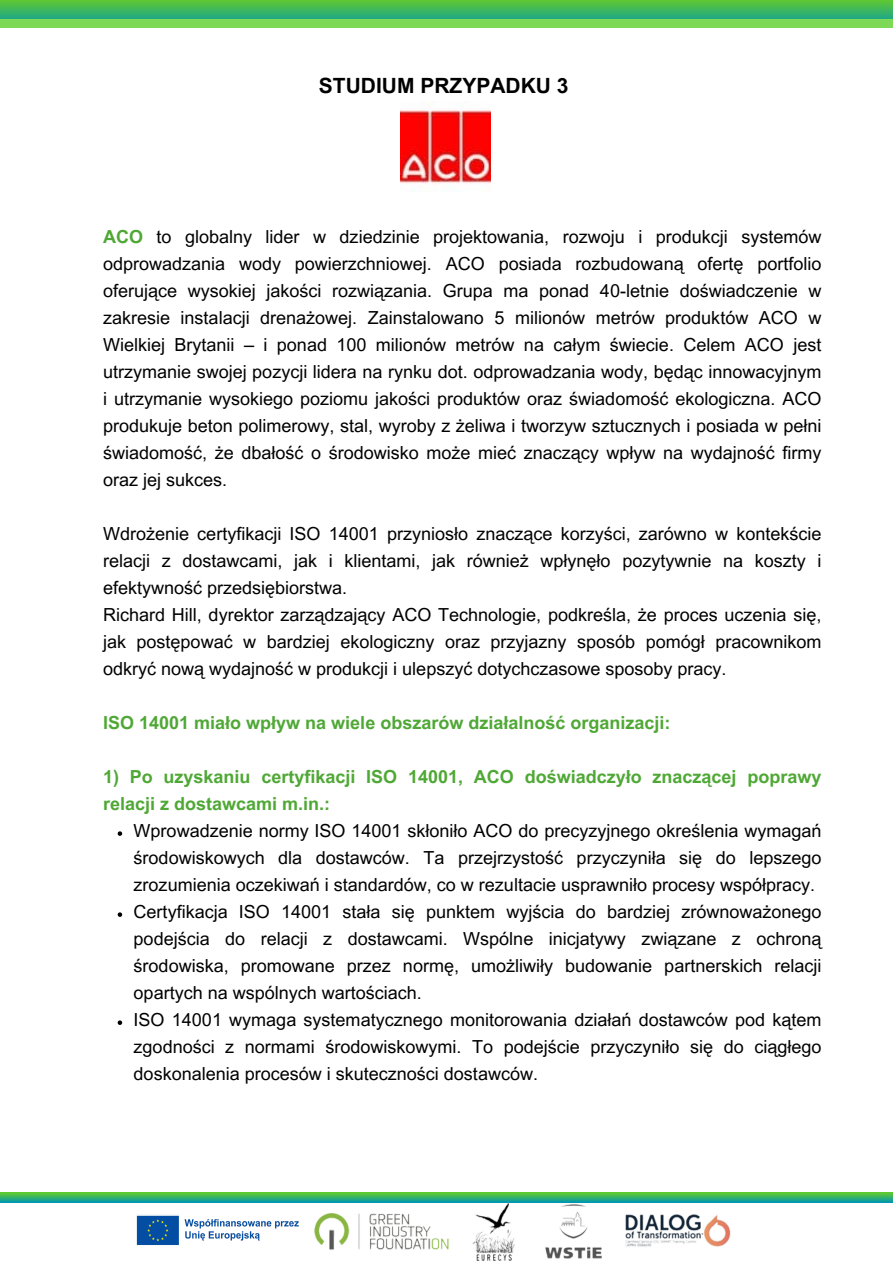
<style>
.page{position:relative;width:893px;height:1264px;background:#fff}
.page>*{position:absolute;margin:0;border:0;box-sizing:border-box;transform-origin:0 0}
.t1{font:700 21px "Arial MT Pro";color:#000}
.t2{font:18px/27px "Arial MT Pro";color:#000;text-align:justify}
.t3{font:700 18px/27px "Arial MT Pro";color:#4fa835}
.s1{font-weight:700;color:#4fa835}
</style>
<div class="page">
<svg style="left:0;top:0;width:892px;height:19px;background:#3fb75b"></svg>
<svg style="left:118px;top:831px;width:4px;height:4px"></svg>
<svg style="left:118px;top:912px;width:4px;height:4px"></svg>
<svg style="left:118px;top:1020px;width:4px;height:4px"></svg>
<svg style="left:0;top:1192px;width:892px;height:9px;background:#43ba54"></svg>
<div style="left:0;top:19px;width:892px;height:9px;background:#7ed957"></div>
<img style="left:311px;top:1197px;width:444px;height:64px">
<img style="left:136px;top:1215px;width:163px;height:30px">
<img style="left:400px;top:109px;width:90px;height:75px">
<p class="t1" style="left:319px;top:77px;width:251px">STUDIUM PRZYPADKU 3</p>
<h1 class="t2" style="left:103px;top:225px;width:719px"><span class="s1">ACO</span> to globalny lider w dziedzinie projektowania, rozwoju i produkcji systemów odprowadzania wody powierzchniowej. ACO posiada rozbudowaną ofertę portfolio oferujące wysokiej jakości rozwiązania. Grupa ma ponad 40-letnie doświadczenie w zakresie instalacji drenażowej. Zainstalowano 5 milionów metrów produktów ACO w Wielkiej Brytanii – i ponad 100 milionów metrów na całym świecie. Celem ACO jest utrzymanie swojej pozycji lidera na rynku dot. odprowadzania wody, będąc innowacyjnym i utrzymanie wysokiego poziomu jakości produktów oraz świadomość ekologiczna. ACO produkuje beton polimerowy, stal, wyroby z żeliwa i tworzyw sztucznych i posiada w pełni świadomość, że dbałość o środowisko może mieć znaczący wpływ na wydajność firmy oraz jej sukces.</h1>
<p class="t2" style="left:103px;top:522px;width:719px">Wdrożenie certyfikacji ISO 14001 przyniosło znaczące korzyści, zarówno w kontekście relacji z dostawcami, jak i klientami, jak również wpłynęło pozytywnie na koszty i efektywność przedsiębiorstwa.</p>
<p class="t2" style="left:103px;top:603px;width:719px">Richard Hill, dyrektor zarządzający ACO Technologie, podkreśla, że proces uczenia się, jak postępować w bardziej ekologiczny oraz przyjazny sposób pomógł pracownikom odkryć nową wydajność w produkcji i ulepszyć dotychczasowe sposoby pracy.</p>
<p class="t3" style="left:103px;top:711px;width:569px">ISO 14001 miało wpływ na wiele obszarów działalność organizacji:</p>
<p class="t3" style="left:103px;top:765px;width:719px">1) Po uzyskaniu certyfikacji ISO 14001, ACO doświadczyło znaczącej poprawy relacji z dostawcami m.in.:</p>
<h2 class="t2" style="left:134px;top:819px;width:689px">Wprowadzenie normy ISO 14001 skłoniło ACO do precyzyjnego określenia wymagań środowiskowych dla dostawców. Ta przejrzystość przyczyniła się do lepszego zrozumienia oczekiwań i standardów, co w rezultacie usprawniło procesy współpracy.</h2>
<h2 class="t2" style="left:134px;top:900px;width:689px">Certyfikacja ISO 14001 stała się punktem wyjścia do bardziej zrównoważonego podejścia do relacji z dostawcami. Wspólne inicjatywy związane z ochroną środowiska, promowane przez normę, umożliwiły budowanie partnerskich relacji opartych na wspólnych wartościach.</h2>
<p class="t2" style="left:134px;top:1008px;width:689px">ISO 14001 wymaga systematycznego monitorowania działań dostawców pod kątem zgodności z normami środowiskowymi. To podejście przyczyniło się do ciągłego doskonalenia procesów i skuteczności dostawców.</p>
</div>
